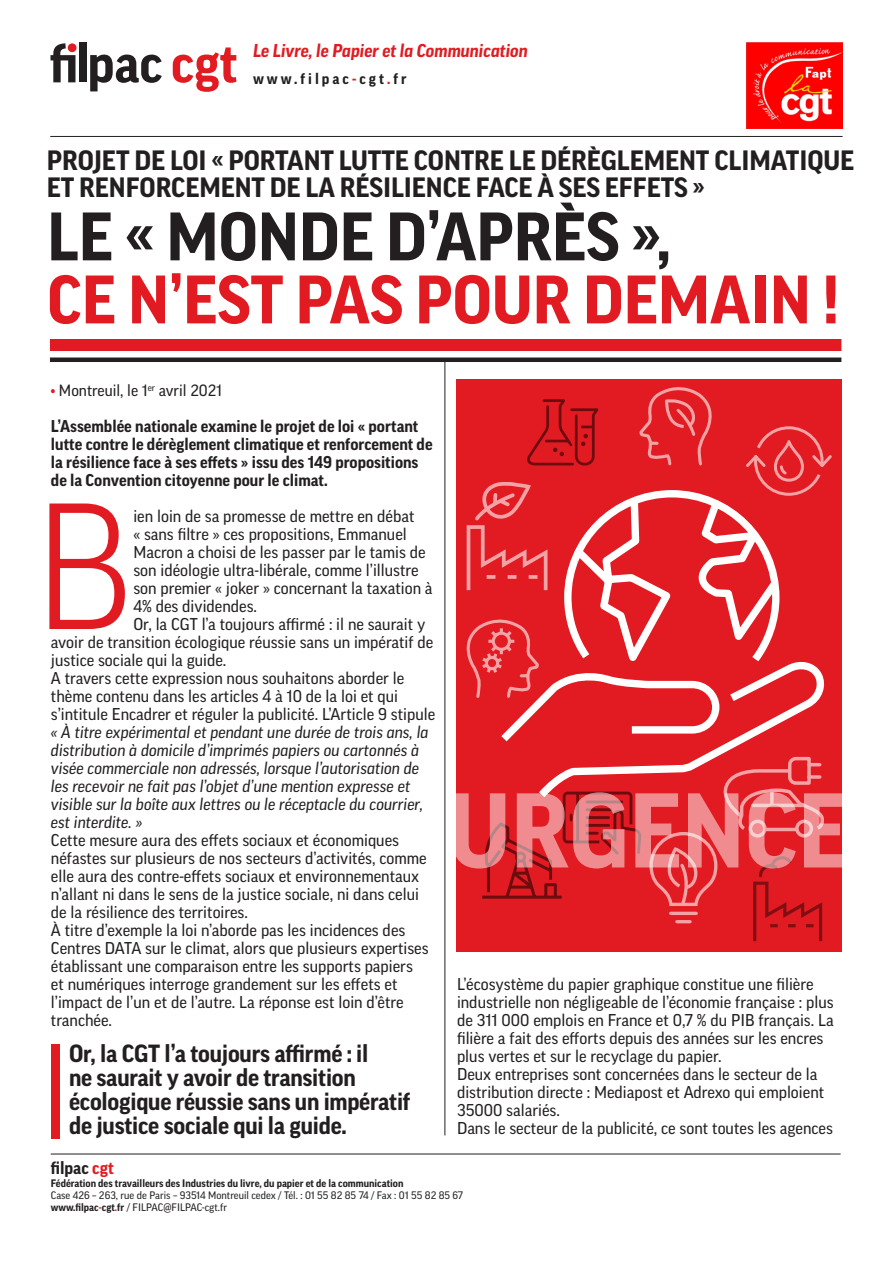
<style>
.page{position:relative;width:893px;height:1263px;background:#fff}
.page>*{position:absolute;margin:0;border:0;box-sizing:border-box;transform-origin:0 0}
.t1{font:700 66px "Good OT";letter-spacing:-.005em;color:#e21a21}
.t2{font:700 66px "Good OT";letter-spacing:-.005em;color:#231f20}
.t3{font:700 27px/27px "Good OT";letter-spacing:-.005em;color:#231f20}
.t4{font:700 24px/24px "Good OT";letter-spacing:-.01em;color:#231f20}
.t5{font:italic 700 18px "Good OT";color:#e21a21}
.t6{font:700 17.25px "Good OT";color:#231f20}
.t7{font:16.5px/18px "Good OT";color:#231f20}
.t8{font:italic 16.5px/18px "Good OT";color:#231f20}
.t9{font:700 16.5px/18px "Good OT";color:#231f20}
.t10{font:15.75px "Good OT";color:#231f20}
.t11{font:700 15px "Good OT";letter-spacing:.2em;color:#231f20}
.t12{font:10.5px/12px "Good OT";color:#231f20}
.t13{font:700 10.5px "Good OT";color:#231f20}
.s1{color:#e21a21}
.s2{font-weight:700}
.s3{font-weight:700;color:#e21a21}
</style>
<div class="page">
<div style="left:50px;top:339px;width:791px;height:12px;background:#e21a21"></div>
<hr style="left:50px;top:136px;width:793px;height:1px;background:#231f20">
<svg style="left:173px;top:47px;width:63px;height:45px"></svg>
<svg style="left:90px;top:55px;width:72px;height:36px"></svg>
<div style="left:79px;top:43px;width:8px;height:39px;background:#231f20"></div>
<svg style="left:50px;top:43px;width:25px;height:39px"></svg>
<div style="left:50px;top:357px;width:791px;height:5px;background:#231f20"></div>
<hr style="left:445px;top:360px;width:1px;height:775px;background:#231f20">
<hr style="left:51px;top:1154px;width:790px;height:1px;background:#231f20">
<div style="left:51px;top:1044px;width:8px;height:94px;background:#e21a21"></div>
<svg style="left:49px;top:503px;width:76px;height:126px"></svg>
<img style="left:747px;top:43px;width:95px;height:85px">
<div style="left:456px;top:379px;width:386px;height:573px;background:#e21a21"></div>
<svg style="left:564px;top:490px;width:261px;height:265px"></svg>
<svg style="left:466px;top:482px;width:82px;height:109px"></svg>
<svg style="left:639px;top:387px;width:73px;height:79px"></svg>
<svg style="left:466px;top:618px;width:257px;height:131px"></svg>
<svg style="left:744px;top:426px;width:88px;height:71px"></svg>
<svg style="left:527px;top:399px;width:72px;height:67px"></svg>
<svg style="left:456px;top:755px;width:386px;height:187px"></svg>
<p class="t5" style="left:253px;top:41px;width:276px">Le Livre, le Papier et la Communication</p>
<p class="t11" style="left:253px;top:70px;width:155px">www.filpac<span class="s1">-</span>cgt<span class="s1">.</span>fr</p>
<h2 class="t3" style="left:47px;top:147px;width:809px">PROJET DE LOI « PORTANT LUTTE CONTRE LE DÉRÈGLEMENT CLIMATIQUE<br>ET RENFORCEMENT DE LA RÉSILIENCE FACE À SES EFFETS »</h2>
<h1 class="t2" style="left:47px;top:201px;width:625px">LE « MONDE D’APRÈS »,</h1>
<h1 class="t1" style="left:47px;top:264px;width:794px">CE N’EST PAS POUR DEMAIN !</h1>
<p class="t10" style="left:51px;top:382px;width:173px"><span class="s1">•</span> Montreuil, le 1<sup>er</sup> avril 2021</p>
<p class="t9" style="left:51px;top:417px;width:383px">L’Assemblée nationale examine le projet de loi « portant lutte contre le dérèglement climatique et renforcement de la résilience face à ses effets » issu des 149 propositions de la Convention citoyenne pour le climat.</p>
<p class="t7" style="left:133px;top:507px;width:283px">ien loin de sa promesse de mettre en débat</p>
<p class="t7" style="left:133px;top:525px;width:275px">« sans filtre » ces propositions, Emmanuel</p>
<p class="t7" style="left:133px;top:543px;width:294px">Macron a choisi de les passer par le tamis de</p>
<p class="t7" style="left:133px;top:561px;width:287px">son idéologie ultra-libérale, comme l’illustre</p>
<p class="t7" style="left:133px;top:579px;width:301px">son premier « joker » concernant la taxation à</p>
<p class="t7" style="left:133px;top:597px;width:125px">4% des dividendes.</p>
<p class="t7" style="left:133px;top:615px;width:293px">Or, la CGT l’a toujours affirmé : il ne saurait y</p>
<p class="t7" style="left:51px;top:633px;width:384px">avoir de transition écologique réussie sans un impératif de</p>
<p class="t7" style="left:51px;top:651px;width:177px">justice sociale qui la guide.</p>
<p class="t7" style="left:51px;top:669px;width:355px">A travers cette expression nous souhaitons aborder le</p>
<p class="t7" style="left:51px;top:687px;width:349px">thème contenu dans les articles 4 à 10 de la loi et qui</p>
<p class="t7" style="left:51px;top:705px;width:386px">s’intitule Encadrer et réguler la publicité. L’Article 9 stipule</p>
<p class="t8" style="left:51px;top:723px;width:379px">« À titre expérimental et pendant une durée de trois ans, la distribution à domicile d’imprimés papiers ou cartonnés à visée commerciale non adressés, lorsque l’autorisation de les recevoir ne fait pas l’objet d’une mention expresse et visible sur la boîte aux lettres ou le réceptacle du courrier, est interdite. »</p>
<p class="t7" style="left:51px;top:831px;width:379px">Cette mesure aura des effets sociaux et économiques néfastes sur plusieurs de nos secteurs d’activités, comme elle aura des contre-effets sociaux et environnementaux n’allant ni dans le sens de la justice sociale, ni dans celui de la résilience des territoires.<br>À titre d’exemple la loi n’aborde pas les incidences des Centres DATA sur le climat, alors que plusieurs expertises établissant une comparaison entre les supports papiers et numériques interroge grandement sur les effets et l’impact de l’un et de l’autre. La réponse est loin d’être tranchée.</p>
<h3 class="t4" style="left:69px;top:1041px;width:343px">Or, la CGT l’a toujours affirmé : il<br>ne saurait y avoir de transition écologique réussie sans un impératif de justice sociale qui la guide.</h3>
<p class="t7" style="left:457px;top:975px;width:378px">L’écosystème du papier graphique constitue une filière industrielle non négligeable de l’économie française : plus de 311 000 emplois en France et 0,7 % du PIB français. La filière a fait des efforts depuis des années sur les encres plus vertes et sur le recyclage du papier.<br>Deux entreprises sont concernées dans le secteur de la distribution directe : Mediapost et Adrexo qui emploient 35000 salariés.<br>Dans le secteur de la publicité, ce sont toutes les agences</p>
<p class="t6" style="left:51px;top:1158px;width:65px">filpac <span class="s1">cgt</span></p>
<p class="t13" style="left:51px;top:1178px;width:354px">Fédération des travailleurs des Industries du livre, du papier et de la communication</p>
<p class="t12" style="left:51px;top:1190px;width:414px">Case 426 – 263, rue de Paris – 93514 Montreuil cedex / Tél. : 01 55 82 85 74 / Fax : 01 55 82 85 67 <span class="s2">www.filpac</span><span class="s3">-</span><span class="s2">cgt</span><span class="s3">.</span><span class="s2">fr</span> / FILPAC@FILPAC-cgt.fr</p>
</div>
